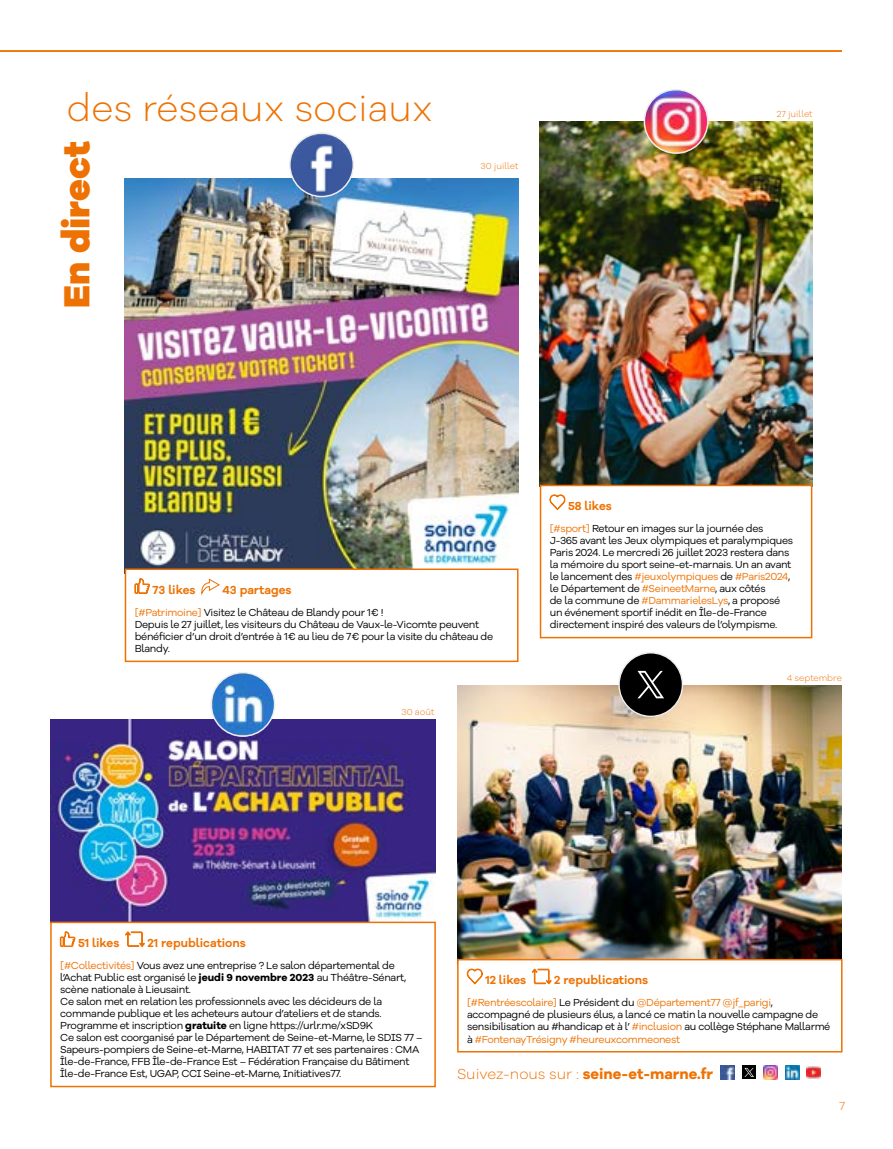
<style>
.page{position:relative;width:893px;height:1149px;background:#fff}
.page>*{position:absolute;margin:0;border:0;box-sizing:border-box;transform-origin:0 0}
.t1{font:300 37.5px "Galano Grotesque Alt";color:#ee7203}
.t2{font:800 37.5px "Galano Grotesque Alt";color:#ee7203}
.t3{font:700 15px "Galano Grotesque Alt";color:#ee7203}
.t4{font:600 12px "Galano Grotesque Alt";color:#ee7203}
.t5{font:300 12px "Galano Grotesque Alt";color:#ee7203}
.t6{font:10.5px/12px "Galano Grotesque Alt";letter-spacing:-.03em;color:#000}
.t7{font:300 9px "Galano Grotesque Alt";color:#ee7203}
.s1{color:#ee7203}
.s2{font-weight:700}
.s3{font-weight:300}
</style>
<div class="page">
<img style="left:51px;top:719px;width:384px;height:202px">
<img style="left:457px;top:685px;width:385px;height:273px">
<img style="left:125px;top:179px;width:393px;height:389px">
<img style="left:540px;top:121px;width:272px;height:363px">
<img style="left:644px;top:90px;width:64px;height:63px;border-radius:32px">
<div style="left:644px;top:89px;width:65px;height:65px;border:2px solid #ededed;border-radius:50%"></div>
<img style="left:290px;top:133px;width:63px;height:63px;border-radius:32px">
<div style="left:289px;top:132px;width:65px;height:65px;border:2px solid #ededed;border-radius:50%"></div>
<img style="left:211px;top:672px;width:64px;height:64px;border-radius:32px">
<div style="left:210px;top:671px;width:65px;height:65px;border:2px solid #ededed;border-radius:50%"></div>
<svg style="left:550px;top:494px;width:15px;height:16px"></svg>
<div style="left:540px;top:484px;width:272px;height:154px;border:2px solid #ee7203"></div>
<svg style="left:135px;top:578px;width:15px;height:15px"></svg>
<svg style="left:201px;top:578px;width:19px;height:18px"></svg>
<div style="left:125px;top:568px;width:393px;height:94px;border:2px solid #ee7203"></div>
<div style="left:60px;top:936px;width:4px;height:10px;border:1px solid #ee7203"></div>
<svg style="left:61px;top:931px;width:14px;height:15px"></svg>
<svg style="left:125px;top:931px;width:20px;height:16px"></svg>
<div style="left:50px;top:921px;width:386px;height:165px;border:2px solid #ee7203"></div>
<svg style="left:467px;top:968px;width:16px;height:16px"></svg>
<svg style="left:532px;top:968px;width:20px;height:16px"></svg>
<div style="left:457px;top:958px;width:385px;height:94px;border:2px solid #ee7203"></div>
<img style="left:721px;top:1065px;width:14px;height:13px">
<div style="left:742px;top:1065px;width:14px;height:13px;background:#000"></div>
<svg style="left:744px;top:1068px;width:10px;height:8px"></svg>
<img style="left:764px;top:1065px;width:14px;height:13px">
<img style="left:785px;top:1065px;width:14px;height:13px">
<img style="left:807px;top:1066px;width:14px;height:12px">
<div style="left:619px;top:652px;width:63px;height:64px;background:#000;border-radius:50%"></div>
<div style="left:618px;top:652px;width:65px;height:65px;border:1px solid #ededed;border-radius:50%"></div>
<svg style="left:637px;top:670px;width:27px;height:28px"></svg>
<hr style="left:0;top:50px;width:842px;height:2px;background:#ee7203">
<h1 class="t1" style="left:67px;top:84px;width:368px">des réseaux sociaux</h1>
<h1 class="t2" style="left:52px;top:307px;width:168px;rotate:-90deg">En direct</h1>
<p class="t7" style="left:480px;top:160px;width:40px">30 juillet</p>
<p class="t7" style="left:777px;top:108px;width:37px">27 juillet</p>
<p class="t4" style="left:153px;top:581px;width:45px">73 likes</p>
<p class="t4" style="left:223px;top:581px;width:71px">43 partages</p>
<p class="t6" style="left:135px;top:606px;width:360px"><span class="s1">[#Patrimoine]</span> Visitez le Château de Blandy pour 1€ !<br>Depuis le 27 juillet, les visiteurs du Château de Vaux-le-Vicomte peuvent bénéficier d’un droit d’entrée à 1€ au lieu de 7€ pour la visite du château de Blandy.</p>
<p class="t7" style="left:401px;top:706px;width:35px">30 août</p>
<p class="t4" style="left:568px;top:498px;width:45px">58 likes</p>
<p class="t6" style="left:550px;top:522px;width:245px"><span class="s1">[#sport]</span> Retour en images sur la journée des J-365 avant les Jeux olympiques et paralympiques Paris 2024. Le mercredi 26 juillet 2023 restera dans la mémoire du sport seine-et-marnais. Un an avant le lancement des <span class="s1">#jeuxolympiques</span> de <span class="s1">#Paris2024</span>, le Département de <span class="s1">#SeineetMarne</span>, aux côtés<br>de la commune de <span class="s1">#DammarielesLys</span>, a proposé un événement sportif inédit en Île-de-France directement inspiré des valeurs de l’olympisme.</p>
<p class="t7" style="left:787px;top:671px;width:57px">4 septembre</p>
<p class="t4" style="left:78px;top:934px;width:43px">51 likes</p>
<p class="t4" style="left:147px;top:934px;width:100px">21 republications</p>
<p class="t6" style="left:60px;top:959px;width:364px"><span class="s1">[#Collectivités]</span> Vous avez une entreprise ? Le salon départemental de l’Achat Public est organisé le <span class="s2">jeudi 9 novembre 2023</span> au Théâtre-Sénart, scène nationale à Lieusaint.<br>Ce salon met en relation les professionnels avec les décideurs de la commande publique et les acheteurs autour d’ateliers et de stands.<br>Programme et inscription <span class="s2">gratuite</span> en ligne https://urlr.me/xSD9K<br>Ce salon est coorganisé par le Département de Seine-et-Marne, le SDIS 77 – Sapeurs-pompiers de Seine-et-Marne, HABITAT 77 et ses partenaires : CMA Île-de-France, FFB Île-de-France Est – Fédération Française du Bâtiment Île-de-France Est, UGAP, CCI Seine-et-Marne, Initiatives77.</p>
<p class="t4" style="left:485px;top:971px;width:42px">12 likes</p>
<p class="t4" style="left:554px;top:971px;width:95px">2 republications</p>
<p class="t6" style="left:467px;top:996px;width:365px"><span class="s1">[#Rentréescolaire]</span> Le Président du <span class="s1">@Département77 @jf_parigi</span>, accompagné de plusieurs élus, a lancé ce matin la nouvelle campagne de sensibilisation au #handicap et à l’ <span class="s1">#inclusion</span> au collège Stéphane Mallarmé à <span class="s1">#FontenayTrésigny #heureuxcommeonest</span></p>
<h2 class="t3" style="left:457px;top:1064px;width:257px"><span class="s3">Suivez-nous sur :</span> seine-et-marne.fr</h2>
<p class="t5" style="left:839px;top:1097px;width:7px">7</p>
</div>
